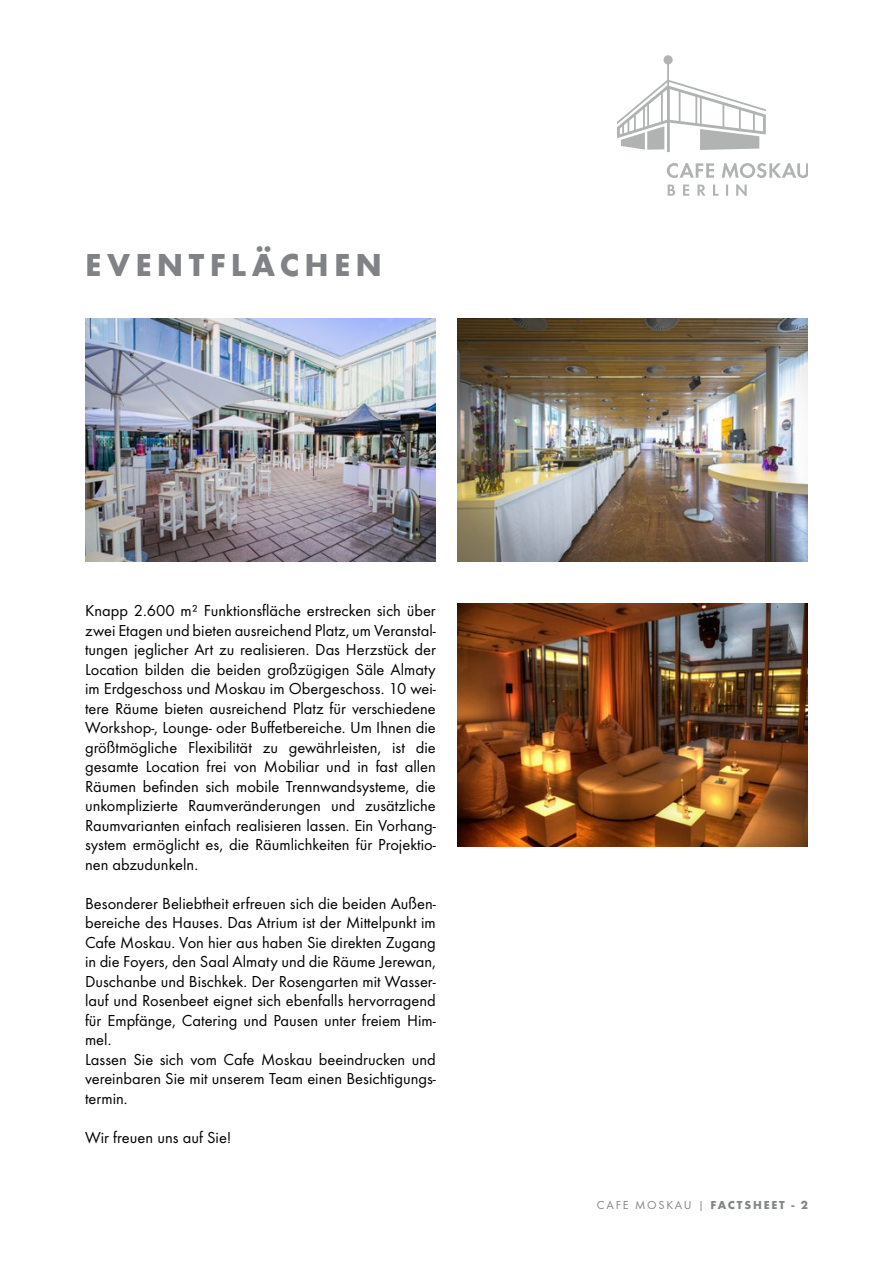
<style>
.page{position:relative;width:893px;height:1263px;background:#fff}
.page>*{position:absolute;margin:0;border:0;box-sizing:border-box;transform-origin:0 0}
.t1{font:700 33px "Function Pro";color:#808285}
.t2{font:16.5px/19.5px "Function Pro";color:#000;text-align:justify}
.t3{font:700 12px "Function Pro";color:#828487}
.t4{font:12px "Function Pro";color:#828487}
.s1{font-weight:400}
</style>
<div class="page">
<img style="left:457px;top:604px;width:351px;height:242px">
<svg style="left:667px;top:163px;width:141px;height:15px"></svg>
<svg style="left:668px;top:184px;width:79px;height:11px"></svg>
<hr style="left:667px;top:62px;width:2px;height:27px;background:#b1b3b3">
<div style="left:663px;top:55px;width:10px;height:9px;background:#b1b3b3;border-radius:50%"></div>
<hr style="left:667px;top:88px;width:3px;height:64px;background:#b1b3b3">
<svg style="left:617px;top:80px;width:149px;height:70px"></svg>
<img style="left:457px;top:319px;width:351px;height:242px">
<img style="left:85px;top:319px;width:351px;height:242px">
<h1 class="t1" style="left:85px;top:245px;width:73px">EVENTFL</h1>
<h1 class="t1" style="left:252px;top:245px;width:54px">ÄCHEN</h1>
<p class="t2" style="left:85px;top:601px;width:352px">Knapp 2.600 m² Funktionsfläche erstrecken sich über zwei Etagen und bieten ausreichend Platz, um Veranstal&shy;tungen jeglicher Art zu realisieren. Das Herzstück der Location bilden die beiden großzügigen Säle Almaty im Erdgeschoss und Moskau im Obergeschoss. 10 wei&shy;tere Räume bieten ausreichend Platz für verschiedene Workshop-, Lounge- oder Buffetbereiche. U m Ihnen die größtmögliche Flexibilität zu gewährleisten, ist die gesamte Location frei von Mobiliar und in fast allen Räumen befinden sich mobile Trennwandsysteme, die unkomplizierte Raumveränderungen und zusätzliche Raumvarianten einfach realisieren lassen. Ein Vorhang&shy;system ermöglicht es, die Räumlichkeiten für Projektio&shy;nen abzudunkeln.</p>
<p class="t2" style="left:85px;top:894px;width:352px;text-align:left">Besonderer Beliebtheit erfreuen sich die beiden Außen&shy;bereiche des Hauses. Das Atrium ist der Mittelpunkt im Cafe Moskau. Von hier aus haben Sie direkten Zugang in die Foyers, den Saal Almaty und die Räume Jerewan, Duschanbe und Bischkek. Der Rosengarten mit Wasser&shy;lauf und Rosenbeet eignet sich ebenfalls hervorragend für Empfänge, Catering und Pausen unter freiem Him&shy;mel.<br>Lassen Sie sich vom Cafe Moskau beeindrucken und vereinbaren Sie mit unserem Team einen Besichtigungs&shy;termin.</p>
<p class="t2" style="left:85px;top:1128px;width:148px">Wir freuen uns auf Sie!</p>
<p class="t4" style="left:597px;top:1198px;width:9px">cafe</p>
<p class="t4" style="left:635px;top:1198px;width:32px">moska</p>
<p class="t3" style="left:684px;top:1198px;width:36px"><span class="s1">u |</span> FACTSHEET</p>
<p class="t3" style="left:791px;top:1198px;width:18px">- 2</p>
</div>
